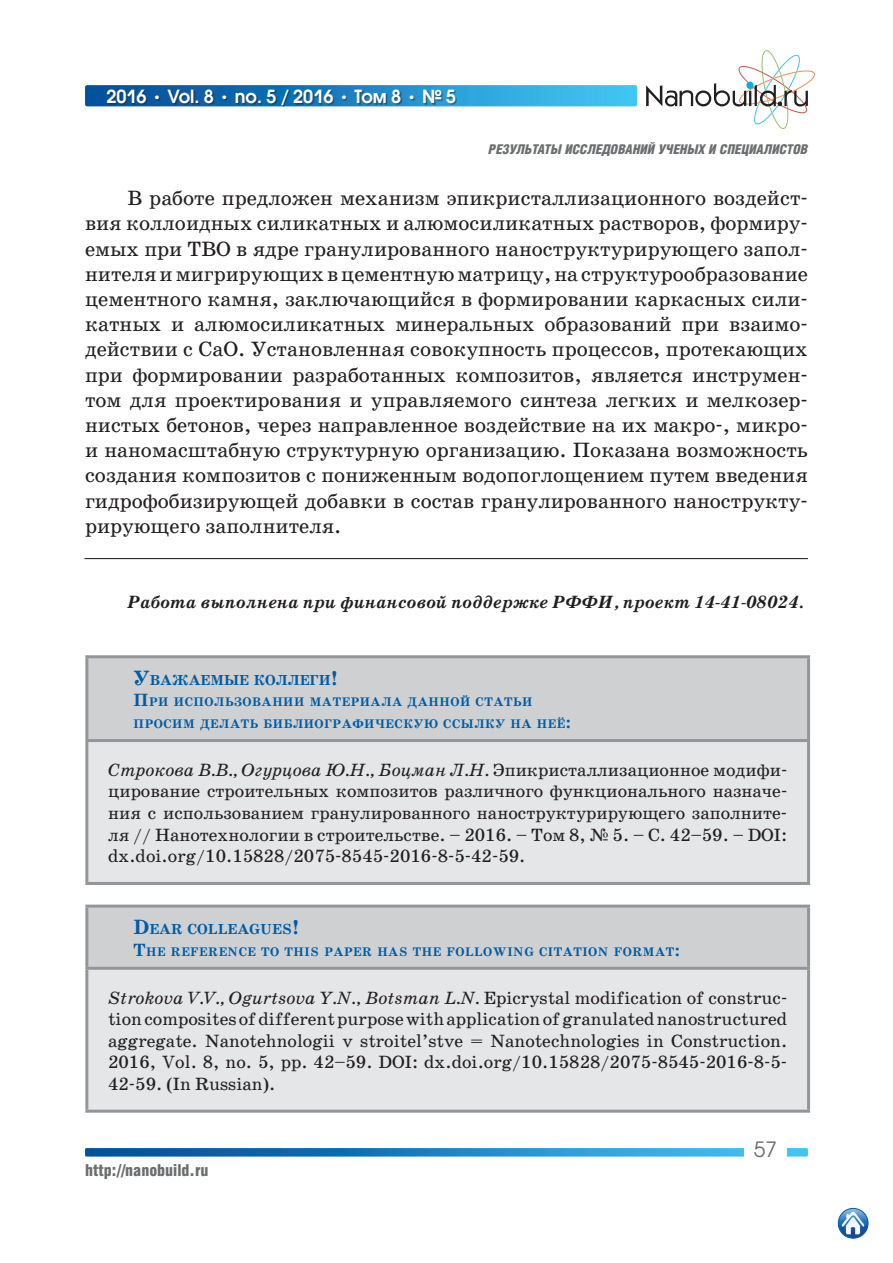
<style>
.page{position:relative;width:893px;height:1263px;background:#fff}
.page>*{position:absolute;margin:0;border:0;box-sizing:border-box;transform-origin:0 0}
.t1{font:21px/25.2px "School Book C";color:#231f20}
.t2{font:21px "Avant Garde Gothic C";color:#6c6d70}
.t3{font:18px/21.6px "School Book C";color:#231f20;text-align:justify}
.t4{font:italic 700 18px "School Book C";color:#231f20}
.t5{font:600 18px "Avant Garde Gothic C";color:#fff}
.t6{font:900 16.5px "Helios Cond";color:#6c6d70}
.t7{font:700 14.7px "School Book C";color:#015ca3}
.t8{font:italic 900 13.5px "Helios Cond";color:#6c6d70}
.t9{font:700 12.6px/21.6px "School Book C";letter-spacing:.045em;color:#015ca3}
.s1{font-family:"School Book C";font-weight:700}
.s2{font-size:21px}
.s3{font-size:18px}
.s4{font-style:italic}
</style>
<div class="page">
<svg style="left:85px;top:1148px;width:723px;height:8px;background:#1e84c3"></svg>
<div style="left:744px;top:1137px;width:43px;height:19px;background:#fff"></div>
<div style="left:85px;top:85px;width:552px;height:21px;background:linear-gradient(to right,#004694,#42c8f6);border-radius:2px"></div>
<div style="left:108px;top:90px;width:349px;height:17px;background:#231f20;opacity:.5"></div>
<svg style="left:646px;top:50px;width:169px;height:79px"></svg>
<img style="left:838px;top:1208px;width:30px;height:30px;border-radius:15px">
<div style="left:838px;top:1208px;width:30px;height:30px;border:1px solid #015ca3;border-radius:50%"></div>
<div style="left:88px;top:658px;width:719px;height:81px;background:#cfd0d2"></div>
<svg style="left:87px;top:742px;width:722px;height:368px;background:#e2e3e5"></svg>
<hr style="left:85px;top:655px;width:725px;height:3px;background:#939598">
<hr style="left:85px;top:658px;width:3px;height:81px;background:#939598">
<hr style="left:807px;top:658px;width:3px;height:81px;background:#939598">
<hr style="left:85px;top:739px;width:725px;height:3px;background:#939598">
<hr style="left:85px;top:742px;width:3px;height:140px;background:#939598">
<hr style="left:807px;top:742px;width:3px;height:140px;background:#939598">
<hr style="left:85px;top:882px;width:725px;height:3px;background:#939598">
<hr style="left:85px;top:905px;width:725px;height:3px;background:#939598">
<hr style="left:85px;top:908px;width:3px;height:59px;background:#939598">
<hr style="left:807px;top:908px;width:3px;height:59px;background:#939598">
<hr style="left:85px;top:967px;width:725px;height:3px;background:#939598">
<hr style="left:85px;top:970px;width:3px;height:140px;background:#939598">
<hr style="left:807px;top:970px;width:3px;height:140px;background:#939598">
<hr style="left:85px;top:1110px;width:725px;height:3px;background:#939598">
<hr style="left:84px;top:558px;width:724px;height:1px;background:#231f20">
<p class="t5" style="left:106px;top:85px;width:351px">2016 <span class="s1">•</span> Vol. 8 <span class="s1">•</span> no. 5 / 2016 <span class="s1">•</span> Том 8 <span class="s1">•</span> № 5</p>
<p class="t8" style="left:489px;top:142px;width:321px">РЕЗУЛЬТАТЫ ИССЛЕДОВАНИЙ УЧЕНЫХ И СПЕЦИАЛИСТОВ</p>
<p class="t1" style="left:85px;top:186px;width:724px;text-indent:43px">В работе предложен механизм эпикристаллизационного воздейст&shy;вия коллоидных силикатных и алюмосиликатных растворов, формиру&shy;емых при ТВО в ядре гранулированного наноструктурирующего запол&shy;нителя и мигрирующих в цементную матрицу, на структурообразование цементного камня, заключающийся в формировании каркасных сили&shy;катных и алюмосиликатных минеральных образований при взаимо&shy;действии с CaO. Установленная совокупность процессов, протекающих при формировании разработанных композитов, является инструмен&shy;том для проектирования и управляемого синтеза легких и мелкозер&shy;нистых бетонов, через направленное воздействие на их макро-, микро&shy;и наномасштабную структурную организацию. Показана возможность создания композитов с пониженным водопоглощением путем введения гидрофобизирующей добавки в состав гранулированного нанострукту&shy;рирующего заполнителя.</p>
<p class="t4" style="left:128px;top:593px;width:678px">Работа выполнена при финансовой поддержке РФФИ, проект 14-41-08024.</p>
<p class="t7" style="left:134px;top:672px;width:206px"><span class="s2">У</span>ВАЖАЕМЫЕ КОЛЛЕГИ<span class="s2">!</span></p>
<p class="t9" style="left:134px;top:692px;width:439px"><span class="s3">П</span>РИ ИСПОЛЬЗОВАНИИ МАТЕРИАЛА ДАННОЙ СТАТЬИ<br>ПРОСИМ ДЕЛАТЬ БИБЛИОГРАФИЧЕСКУЮ ССЫЛКУ НА НЕЁ<span class="s3">:</span></p>
<p class="t3" style="left:108px;top:759px;width:681px"><span class="s4">Строкова В.В., Огурцова Ю.Н., Боцман Л.Н.</span> Эпикристаллизационное модифи&shy;цирование строительных композитов различного функционального назначе&shy;ния с использованием гранулированного наноструктурирующего заполните&shy;ля // Нанотехнологии в строительстве. – 2016. – Том 8, № 5. – С. 42–59. – DOI: dx.doi.org/10.15828/2075-8545-2016-8-5-42-59.</p>
<p class="t7" style="left:134px;top:921px;width:167px"><span class="s2">D</span>EAR COLLEAGUES<span class="s2">!</span></p>
<p class="t9" style="left:134px;top:941px;width:548px"><span class="s3">T</span>HE REFERENCE TO THIS PAPER HAS THE FOLLOWING CITATION FORMAT<span class="s3">:</span></p>
<p class="t3" style="left:108px;top:987px;width:681px"><span class="s4">Strokova V.V., Ogurtsova Y.N., Botsman L.N.</span> Epicrystal modification of construc&shy;tion composites of different purpose with application of granulated nanostructured aggregate. Nanotehnologii v stroitel’stve = Nanotechnologies in Construction.<br>2016, Vol. 8, no. 5, pp. 42–59. DOI: dx.doi.org/10.15828/2075-8545-2016-8-5- 42-59. (In Russian).</p>
<p class="t6" style="left:85px;top:1161px;width:125px">http://nanobuild.ru</p>
<p class="t2" style="left:754px;top:1136px;width:25px">57</p>
</div>
